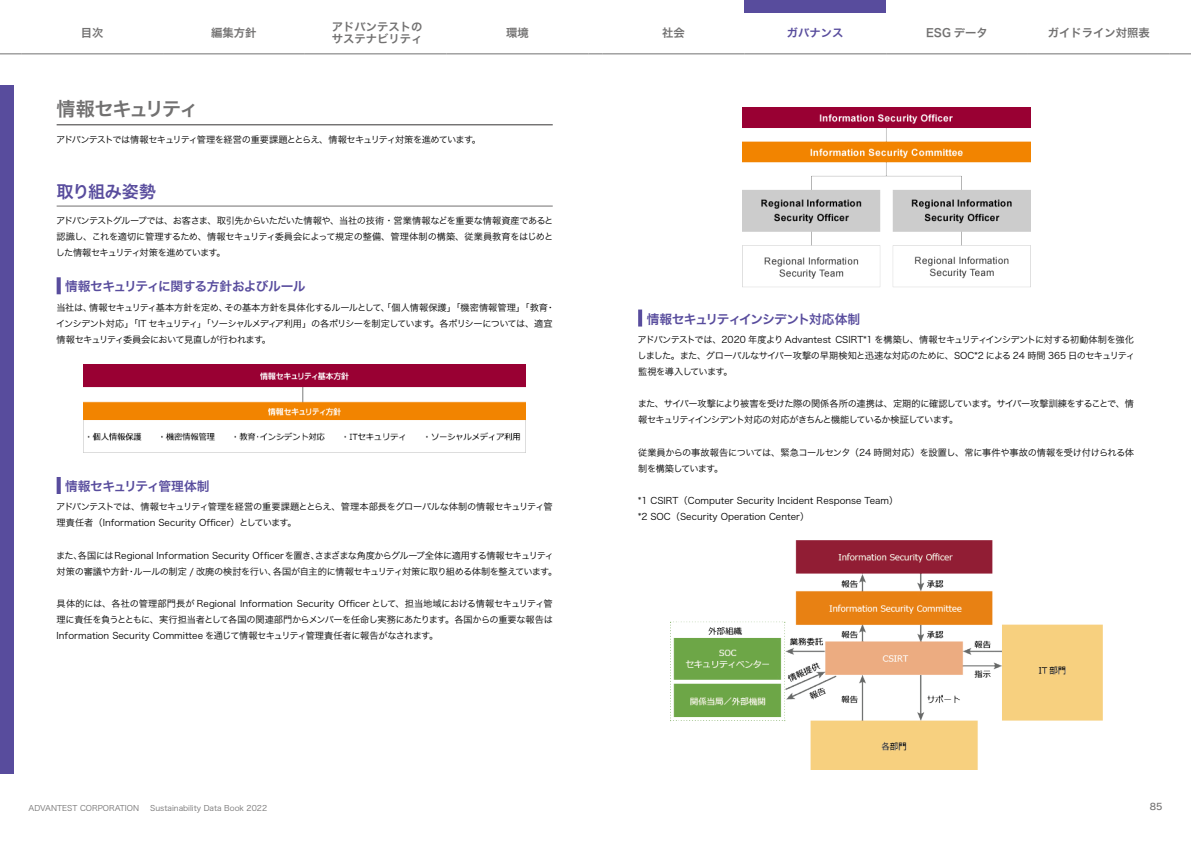
<style>
.page{position:relative;width:1191px;height:842px;background:#fff}
.page>*{position:absolute;margin:0;border:0;box-sizing:border-box;transform-origin:0 0}
.t1{font:19.1px "Hira Kaku Std W6";letter-spacing:-.095em;color:#727171}
.t2{font:17px "Hira Kaku Std W6";letter-spacing:-.025em;color:#584c9d}
.t3{font:12.8px "Hira Kaku Std W6";letter-spacing:-.06em;color:#584c9d}
.t4{font:11.3px/12px "Hira Kaku Pro N W6";color:#727171}
.t5{font:11.3px "Hira Kaku Pro N W6";color:#584c9d}
.t6{font:9.2px/16.1px "Hira Kaku Std W3";letter-spacing:-.035em;color:#000;text-align:justify}
.t7{font:9.2px/16.1px "Hira Kaku Std W3";letter-spacing:-.065em;color:#000}
.t8{font:9.2px/16.1px "Hira Kaku Std W3";letter-spacing:-.075em;color:#000}
.t9{font:9.2px/16.1px "Hira Kaku Std W3";color:#000}
.t10{font:9.2px "Hira Kaku Std W3";letter-spacing:-.085em;color:#000}
.t11{font:9.2px "Hira Kaku Std W5";color:#727171}
.t12{font:7.8px "Hira Kaku Std W3";color:#727171}
</style>
<div class="page">
<div style="left:0;top:85px;width:13px;height:689px;background:#584c9d"></div>
<div style="left:744px;top:0;width:142px;height:12px;background:#584c9d"></div>
<hr style="left:446px;top:54px;width:142px;height:1px;background:#727171">
<hr style="left:602px;top:54px;width:142px;height:1px;background:#727171">
<hr style="left:744px;top:54px;width:142px;height:1px;background:#727171">
<hr style="left:886px;top:54px;width:142px;height:1px;background:#727171">
<svg style="left:0;top:54px;width:21px;height:1px"></svg>
<hr style="left:21px;top:54px;width:142px;height:1px;background:#727171">
<hr style="left:163px;top:54px;width:142px;height:1px;background:#727171">
<hr style="left:305px;top:54px;width:141px;height:1px;background:#727171">
<svg style="left:588px;top:54px;width:14px;height:1px"></svg>
<hr style="left:1028px;top:54px;width:141px;height:1px;background:#727171">
<svg style="left:1169px;top:54px;width:22px;height:1px"></svg>
<svg style="left:638px;top:310px;width:4px;height:17px"></svg>
<img style="left:670px;top:540px;width:432px;height:229px">
<hr style="left:57px;top:124px;width:496px;height:1px;background:#727171">
<hr style="left:57px;top:206px;width:496px;height:1px;background:#727171">
<svg style="left:57px;top:277px;width:4px;height:17px"></svg>
<svg style="left:57px;top:477px;width:4px;height:17px"></svg>
<img style="left:84px;top:364px;width:442px;height:88px">
<img style="left:742px;top:108px;width:288px;height:179px">
<p class="t4" style="left:81px;top:27px;width:24px">目次</p>
<p class="t4" style="left:211px;top:27px;width:47px">編集方針</p>
<p class="t4" style="left:332px;top:21px;width:92px">アドバンテストのサステナビリティ</p>
<p class="t4" style="left:506px;top:27px;width:24px">環境</p>
<p class="t4" style="left:662px;top:27px;width:24px">社会</p>
<p class="t5" style="left:787px;top:23px;width:58px">ガバナンス</p>
<p class="t4" style="left:926px;top:27px;width:63px">ESG データ</p>
<p class="t4" style="left:1047px;top:27px;width:104px">ガイドライン対照表</p>
<h1 class="t1" style="left:57px;top:94px;width:143px">情報セキュリティ</h1>
<p class="t10" style="left:56px;top:132px;width:426px">アドバンテストでは情報セキュリティ管理を経営の重要課題ととらえ、情報セキュリティ対策を進めています。</p>
<h2 class="t2" style="left:57px;top:178px;width:101px">取り組み姿勢</h2>
<p class="t6" style="left:56px;top:212px;width:499px">アドバンテストグループでは、お客さま、取引先からいただいた情報や、当社の技術・営業情報などを重要な情報資産であると認識し、これを適切に管理するため、情報セキュリティ委員会によって規定の整備、管理体制の構築、従業員教育をはじめとした情報セキュリティ対策を進めています。</p>
<h3 class="t3" style="left:65px;top:277px;width:242px">情報セキュリティに関する方針およびルール</h3>
<p class="t7" style="left:56px;top:299px;width:500px">当社は、情報セキュリティ基本方針を定め、その基本方針を具体化するルールとして、「個人情報保護」「機密情報管理」「教育・インシデント対応」「IT セキュリティ」「ソーシャルメディア利用」の各ポリシーを制定しています。各ポリシーについては、適宜情報セキュリティ委員会において見直しが行われます。</p>
<h3 class="t3" style="left:65px;top:476px;width:146px">情報セキュリティ管理体制</h3>
<p class="t6" style="left:56px;top:499px;width:498px">アドバンテストでは、情報セキュリティ管理を経営の重要課題ととらえ、管理本部長をグローバルな体制の情報セキュリティ管理責任者（Information Security Officer）としています。</p>
<p class="t6" style="left:56px;top:547px;width:502px">また、各国にはRegional Information Security Officerを置き、さまざまな角度からグループ全体に適用する情報セキュリティ対策の審議や方針・ルールの制定 / 改廃の検討を行い、各国が自主的に情報セキュリティ対策に取り組める体制を整えています。</p>
<p class="t6" style="left:57px;top:595px;width:498px">具体的には、各社の管理部門長が Regional Information Security Officer として、担当地域における情報セキュリティ管理に責任を負うとともに、実行担当者として各国の関連部門からメンバーを任命し実務にあたります。各国からの重要な報告はInformation Security Committee を通じて情報セキュリティ管理責任者に報告がなされます。</p>
<h3 class="t3" style="left:646px;top:309px;width:215px">情報セキュリティインシデント対応体制</h3>
<p class="t6" style="left:637px;top:331px;width:499px">アドバンテストでは、2020 年度より Advantest CSIRT*1 を構築し、情報セキュリティインシデントに対する初動体制を強化しました。また、グローバルなサイバー攻撃の早期検知と迅速な対応のために、SOC*2 による 24 時間 365 日のセキュリティ監視を導入しています。</p>
<p class="t8" style="left:637px;top:396px;width:498px">また、サイバー攻撃により被害を受けた際の関係各所の連携は、定期的に確認しています。サイバー攻撃訓練をすることで、情報セキュリティインシデント対応の対応がきちんと機能しているか検証しています。</p>
<p class="t6" style="left:638px;top:444px;width:497px">従業員からの事故報告については、緊急コールセンタ（24 時間対応）を設置し、常に事件や事故の情報を受け付けられる体制を構築しています。</p>
<p class="t9" style="left:638px;top:492px;width:261px">*1 CSIRT（Computer Security Incident Response Team）*2 SOC（Security Operation Center）</p>
<p class="t12" style="left:28px;top:802px;width:112px">ADVANTEST CORPORATION</p>
<p class="t12" style="left:150px;top:802px;width:118px">Sustainability Data Book 2022</p>
<p class="t11" style="left:1149px;top:800px;width:14px">85</p>
</div>
